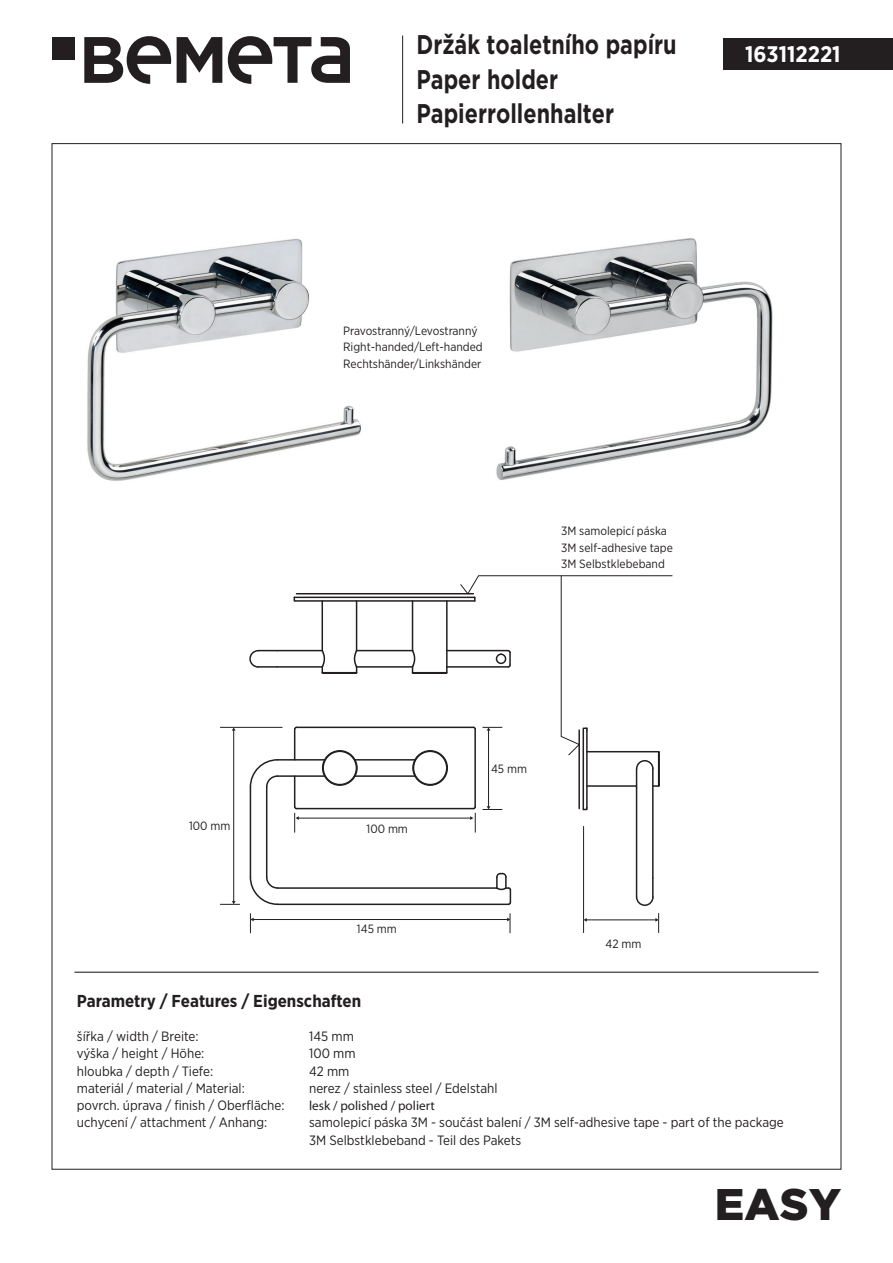
<style>
.page{position:relative;width:893px;height:1263px;background:#fff}
.page>*{position:absolute;margin:0;border:0;box-sizing:border-box;transform-origin:0 0}
.t1{font:900 44.25px "Gotham";color:#231f20}
.t2{font:700 27px/34.5px "Gotham";color:#231f20;scale:.8 1}
.t3{font:700 22.5px "Gotham Narrow";color:#fff}
.t4{font:700 17.25px "Gotham Narrow";color:#231f20}
.t5{font:13.5px/17.2px "Gotham Narrow";color:#231f20}
.t6{font:13.2px "Myriad Pro";color:#231f20}
.t7{font:12px/16.5px "Gotham Narrow";color:#231f20}
</style>
<div class="page">
<img style="left:51px;top:201px;width:310px;height:319px">
<img style="left:496px;top:201px;width:346px;height:319px">
<div style="left:724px;top:38px;width:169px;height:32px;background:#231f20"></div>
<hr style="left:402px;top:36px;width:1px;height:88px;background:#231f20">
<hr style="left:74px;top:972px;width:745px;height:1px;background:#231f20">
<hr style="left:253px;top:919px;width:255px;height:1px;background:#231f20">
<svg style="left:250px;top:913px;width:4px;height:20px"></svg>
<svg style="left:507px;top:913px;width:4px;height:20px"></svg>
<hr style="left:583px;top:826px;width:1px;height:107px;background:#231f20">
<hr style="left:586px;top:920px;width:70px;height:1px;background:#231f20">
<svg style="left:584px;top:918px;width:3px;height:4px"></svg>
<svg style="left:655px;top:913px;width:4px;height:20px"></svg>
<hr style="left:220px;top:727px;width:62px;height:1px;background:#231f20">
<hr style="left:233px;top:730px;width:1px;height:172px;background:#231f20">
<svg style="left:232px;top:727px;width:4px;height:4px"></svg>
<svg style="left:220px;top:901px;width:20px;height:4px"></svg>
<svg style="left:84px;top:36px;width:87px;height:48px"></svg>
<svg style="left:177px;top:37px;width:45px;height:46px"></svg>
<svg style="left:228px;top:36px;width:122px;height:48px"></svg>
<div style="left:52px;top:37px;width:23px;height:23px;background:#231f20"></div>
<hr style="left:652px;top:769px;width:2px;height:109px;background:#231f20">
<hr style="left:636px;top:788px;width:1px;height:109px;background:#231f20">
<svg style="left:635px;top:878px;width:19px;height:28px"></svg>
<hr style="left:277px;top:650px;width:45px;height:1px;background:#231f20">
<hr style="left:277px;top:666px;width:45px;height:2px;background:#231f20">
<svg style="left:249px;top:649px;width:28px;height:19px"></svg>
<hr style="left:277px;top:887px;width:220px;height:2px;background:#231f20">
<hr style="left:277px;top:903px;width:232px;height:2px;background:#231f20">
<hr style="left:277px;top:759px;width:48px;height:1px;background:#231f20">
<hr style="left:277px;top:775px;width:48px;height:2px;background:#231f20">
<svg style="left:249px;top:759px;width:30px;height:29px"></svg>
<hr style="left:266px;top:787px;width:1px;height:90px;background:#231f20">
<hr style="left:250px;top:787px;width:1px;height:90px;background:#231f20">
<svg style="left:249px;top:876px;width:30px;height:30px"></svg>
<svg style="left:495px;top:872px;width:17px;height:34px"></svg>
<svg style="left:293px;top:575px;width:380px;height:257px"></svg>
<p class="t7" style="left:189px;top:817px;width:43px">100 mm</p>
<h2 class="t2" style="left:416px;top:27px;width:327px">Držák toaletního papíru<br>Paper holder<br>Papierrollenhalter</h2>
<h3 class="t3" style="left:745px;top:40px;width:97px">163112221</h3>
<p class="t7" style="left:343px;top:322px;width:141px">Pravostranný/Levostranný<br>Right-handed/Left-handed<br>Rechtshänder/Linkshänder</p>
<p class="t7" style="left:561px;top:522px;width:113px">3M samolepicí páska<br>3M self-adhesive tape<br>3M Selbstklebeband</p>
<p class="t7" style="left:367px;top:820px;width:43px">100 mm</p>
<p class="t7" style="left:357px;top:920px;width:41px">145 mm</p>
<p class="t7" style="left:491px;top:761px;width:37px">45 mm</p>
<p class="t7" style="left:606px;top:935px;width:37px">42 mm</p>
<p class="t4" style="left:77px;top:990px;width:286px">Parametry / Features / Eigenschaften</p>
<p class="t5" style="left:77px;top:1027px;width:123px">šířka / width / Breite:</p>
<p class="t5" style="left:309px;top:1027px;width:46px">145 mm</p>
<p class="t5" style="left:77px;top:1045px;width:129px">výška / height / Höhe:</p>
<p class="t5" style="left:309px;top:1045px;width:48px">100 mm</p>
<p class="t5" style="left:77px;top:1062px;width:138px">hloubka / depth / Tiefe:</p>
<p class="t5" style="left:309px;top:1062px;width:42px">42 mm</p>
<p class="t5" style="left:77px;top:1079px;width:169px">materiál / material / Material:</p>
<p class="t5" style="left:309px;top:1079px;width:190px">nerez / stainless steel / Edelstahl</p>
<p class="t5" style="left:77px;top:1096px;width:209px">povrch. úprava / finish / Oberfläche:</p>
<p class="t6" style="left:309px;top:1097px;width:127px">lesk / polished / poliert</p>
<p class="t5" style="left:77px;top:1114px;width:192px">uchycení / attachment / Anhang:</p>
<p class="t5" style="left:309px;top:1114px;width:476px">samolepicí páska 3M - součást balení / 3M self-adhesive tape - part of the package<br>3M Selbstklebeband - Teil des Pakets</p>
<h1 class="t1" style="left:715px;top:1173px;width:128px">EASY</h1>
</div>
